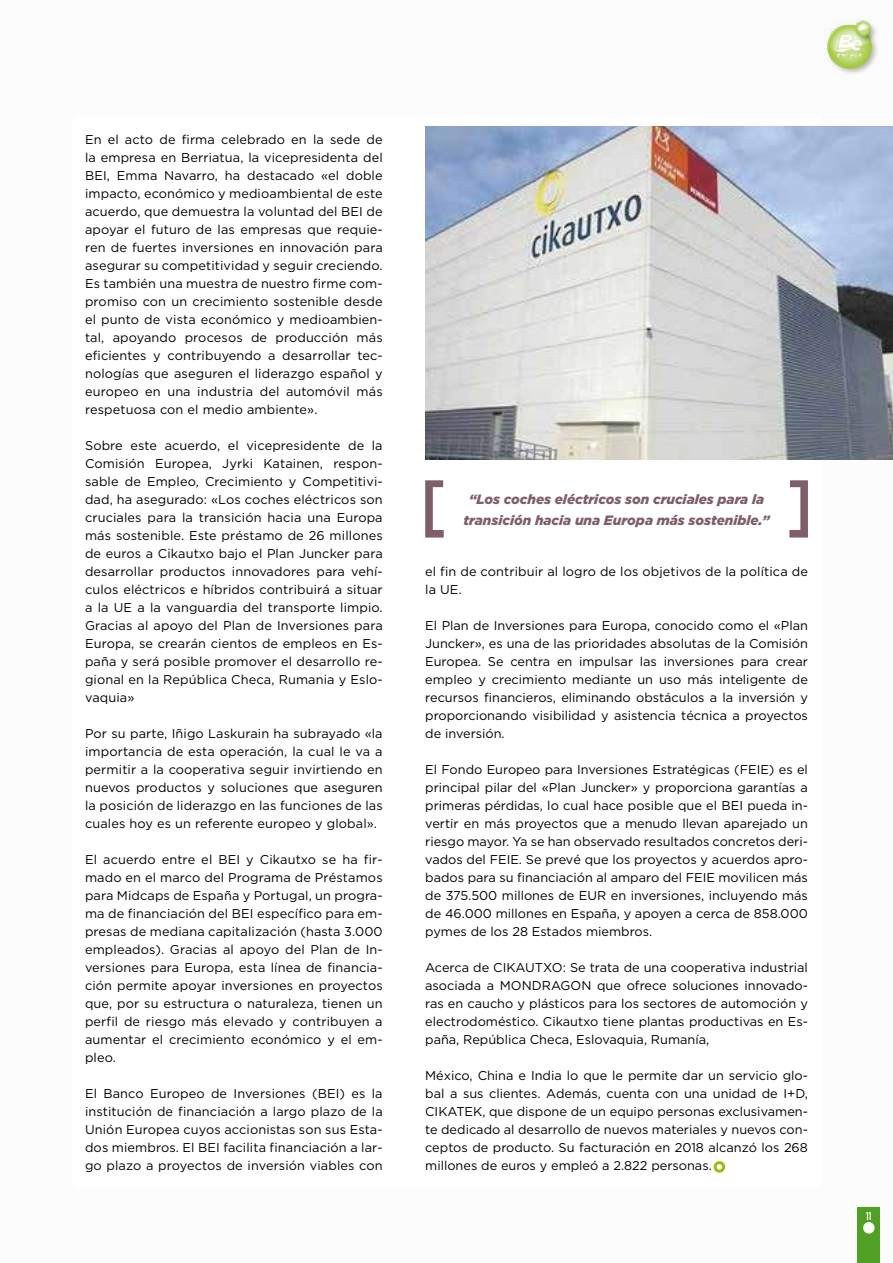
<style>
.page{position:relative;width:893px;height:1263px;background:#fff}
.page>*{position:absolute;margin:0;border:0;box-sizing:border-box;transform-origin:0 0}
.t1{font:italic 900 13.5px/21px "Gotham";color:#7e5e67;text-align:center}
.t2{font:12.75px/18px "Gotham";letter-spacing:.01em;color:#000;text-align:justify}
.t3{font:500 11.25px "Gotham Condensed";color:#fff}
</style>
<div class="page">
<img style="left:824px;top:19px;width:54px;height:56px">
<div style="left:857px;top:1207px;width:23px;height:56px;background:#51a026"></div>
<div style="left:863px;top:1222px;width:12px;height:11px;background:#fff;border-radius:50%"></div>
<svg style="left:425px;top:480px;width:19px;height:58px"></svg>
<svg style="left:789px;top:480px;width:19px;height:58px"></svg>
<div style="left:714px;top:1161px;width:11px;height:12px;border:3px solid #97bf0d;border-radius:50%"></div>
<img style="left:425px;top:126px;width:468px;height:333px">
<p class="t2" style="left:85px;top:130px;width:299px">En el acto de firma celebrado en la sede de la empresa en Berriatua, la vicepresidenta del BEI, Emma Navarro, ha destacado «el doble impacto, económico y medioambiental de este acuerdo, que demuestra la voluntad del BEI de apoyar el futuro de las empresas que requie&shy;ren de fuertes inversiones en innovación para asegurar su competitividad y seguir creciendo.<br>Es también una muestra de nuestro firme com&shy;promiso con un crecimiento sostenible desde el punto de vista económico y medioambien&shy;tal, apoyando procesos de producción más eficientes y contribuyendo a desarrollar tec&shy;nologías que aseguren el liderazgo español y europeo en una industria del automóvil más respetuosa con el medio ambiente».</p>
<p class="t2" style="left:85px;top:436px;width:299px">Sobre este acuerdo, el vicepresidente de la Comisión Europea, Jyrki Katainen, respon&shy;sable de Empleo, Crecimiento y Competitivi&shy;dad, ha asegurado: «Los coches eléctricos son cruciales para la transición hacia una Europa más sostenible. Este préstamo de 26 millones de euros a Cikautxo bajo el Plan Juncker para desarrollar productos innovadores para vehí&shy;culos eléctricos e híbridos contribuirá a situar a la UE a la vanguardia del transporte limpio.<br>Gracias al apoyo del Plan de Inversiones para Europa, se crearán cientos de empleos en Es&shy;paña y será posible promover el desarrollo re&shy;gional en la República Checa, Rumania y Eslo&shy;vaquia»</p>
<p class="t2" style="left:85px;top:724px;width:299px">Por su parte, Iñigo Laskurain ha subrayado «la importancia de esta operación, la cual le va a permitir a la cooperativa seguir invirtiendo en nuevos productos y soluciones que aseguren la posición de liderazgo en las funciones de las cuales hoy es un referente europeo y global».</p>
<p class="t2" style="left:85px;top:850px;width:299px">El acuerdo entre el BEI y Cikautxo se ha fir&shy;mado en el marco del Programa de Préstamos para Midcaps de España y Portugal, un progra&shy;ma de financiación del BEI específico para em&shy;presas de mediana capitalización (hasta 3.000 empleados). Gracias al apoyo del Plan de In&shy;versiones para Europa, esta línea de financia&shy;ción permite apoyar inversiones en proyectos que, por su estructura o naturaleza, tienen un perfil de riesgo más elevado y contribuyen a aumentar el crecimiento económico y el em&shy;pleo.</p>
<p class="t2" style="left:85px;top:1084px;width:299px">El Banco Europeo de Inversiones (BEI) es la institución de financiación a largo plazo de la Unión Europea cuyos accionistas son sus Esta&shy;dos miembros. El BEI facilita financiación a lar&shy;go plazo a proyectos de inversión viables con</p>
<p class="t1" style="left:463px;top:488px;width:308px">“Los coches eléctricos son cruciales para la transición hacia una Europa más sostenible.”</p>
<p class="t2" style="left:425px;top:562px;width:384px">el fin de contribuir al logro de los objetivos de la política de la UE.</p>
<p class="t2" style="left:425px;top:616px;width:384px">El Plan de Inversiones para Europa, conocido como el «Plan Juncker», es una de las prioridades absolutas de la Comisión Europea. Se centra en impulsar las inversiones para crear empleo y crecimiento mediante un uso más inteligente de recursos financieros, eliminando obstáculos a la inversión y proporcionando visibilidad y asistencia técnica a proyectos de inversión.</p>
<p class="t2" style="left:425px;top:760px;width:384px">El Fondo Europeo para Inversiones Estratégicas (FEIE) es el principal pilar del «Plan Juncker» y proporciona garantías a primeras pérdidas, lo cual hace posible que el BEI pueda in&shy;vertir en más proyectos que a menudo llevan aparejado un riesgo mayor. Ya se han observado resultados concretos deri&shy;vados del FEIE. Se prevé que los proyectos y acuerdos apro&shy;bados para su financiación al amparo del FEIE movilicen más de 375.500 millones de EUR en inversiones, incluyendo más de 46.000 millones en España, y apoyen a cerca de 858.000 pymes de los 28 Estados miembros.</p>
<p class="t2" style="left:425px;top:959px;width:384px">Acerca de CIKAUTXO: Se trata de una cooperativa industrial asociada a MONDRAGON que ofrece soluciones innovado&shy;ras en caucho y plásticos para los sectores de automoción y electrodoméstico. Cikautxo tiene plantas productivas en Es&shy;paña, República Checa, Eslovaquia, Rumanía,</p>
<p class="t2" style="left:425px;top:1067px;width:384px">México, China e India lo que le permite dar un servicio glo&shy;bal a sus clientes. Además, cuenta con una unidad de I+D, CIKATEK, que dispone de un equipo personas exclusivamen&shy;te dedicado al desarrollo de nuevos materiales y nuevos con&shy;ceptos de producto. Su facturación en 2018 alcanzó los 268 millones de euros y empleó a 2.822 personas.</p>
<p class="t3" style="left:866px;top:1209px;width:7px">11</p>
</div>
